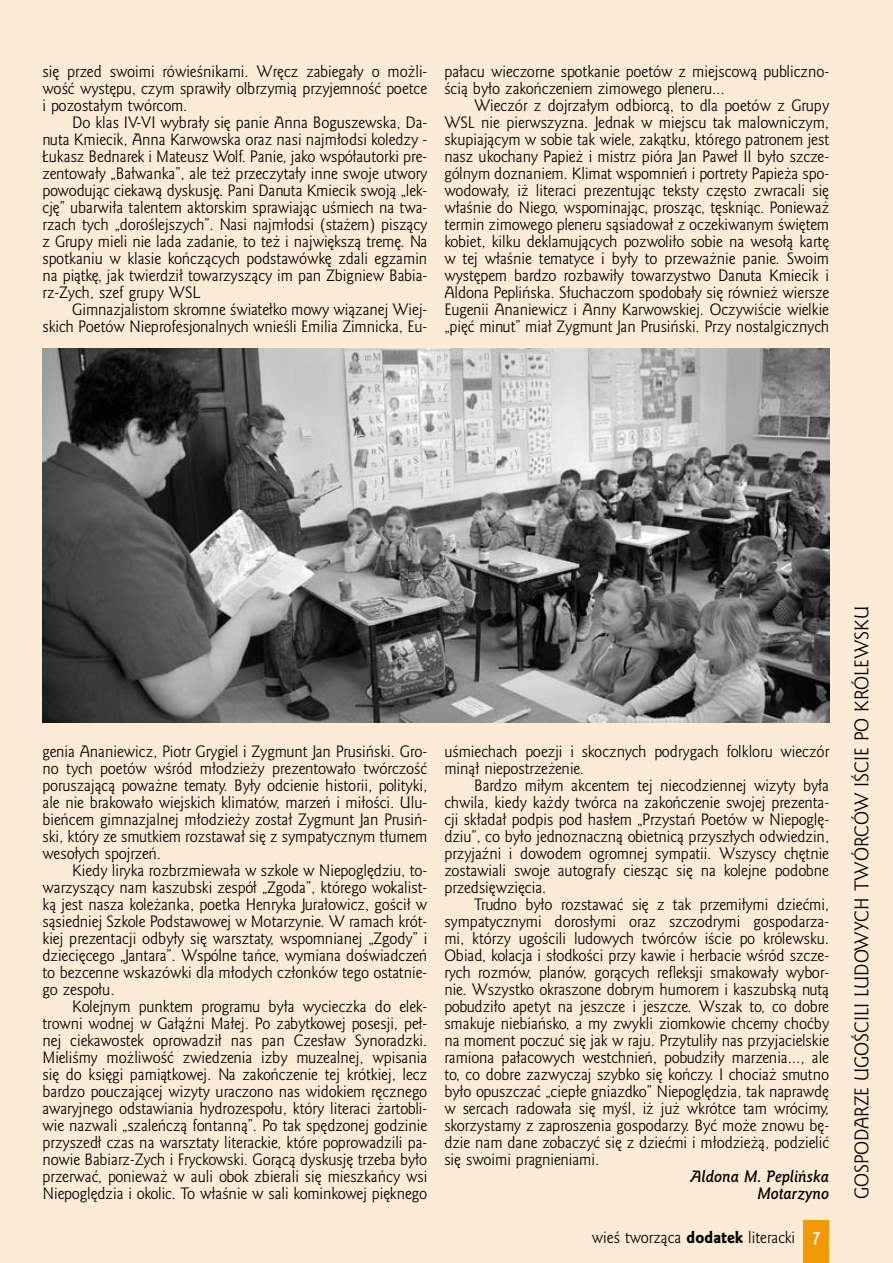
<style>
.page{position:relative;width:893px;height:1263px;background:#fcebd5}
.page>*{position:absolute;margin:0;border:0;box-sizing:border-box;transform-origin:0 0}
.t1{font:18px "Goldy EFN";color:#000}
.t2{font:15px/17px "Goldy EFN";color:#000;text-align:justify}
.t3{font:italic 700 15px/17px "Goldy EFN";color:#000;text-align:right}
.s1{font-family:"Goldy EFN Heavy"}
.s2{font-weight:700;font-size:16.5px;color:#fff}
</style>
<div class="page">
<img style="left:43px;top:349px;width:786px;height:374px">
<div style="left:804px;top:1220px;width:25px;height:43px;background:#f19904"></div>
<p class="t2" style="left:43px;top:63px;width:386px">się przed swoimi rówieśnikami. Wręcz zabiegały o możli&shy;wość występu, czym sprawiły olbrzymią przyjemność poetce i pozostałym twórcom.</p>
<p class="t2" style="left:43px;top:114px;width:386px;text-align:left;text-indent:30px">Do klas IV-VI wybrały się panie Anna Boguszewska, Da&shy;nuta Kmiecik, Anna Karwowska oraz nasi najmłodsi koledzy - Łukasz Bednarek i Mateusz Wolf. Panie, jako współautorki pre&shy;zentowały „Bałwanka”, ale też przeczytały inne swoje utwory powodując ciekawą dyskusję. Pani Danuta Kmiecik swoją „lek&shy;cję” ubarwiła talentem aktorskim sprawiając uśmiech na twa&shy;rzach tych „doroślejszych”. Nasi najmłodsi (stażem) piszący z Grupy mieli nie lada zadanie, to też i największą tremę. Na spotkaniu w klasie kończących podstawówkę zdali egzamin na piątkę, jak twierdził towarzyszący im pan Zbigniew Babia&shy;rz-Zych, szef grupy WSL.<br>G</p>
<p class="t2" style="left:43px;top:301px;width:386px;text-align:right">imnazjalistom skromne światełko mowy wiązanej Wiej-<br>skich Poetów N ieprofesjonalnych wnieśli Emilia Zimnicka, Eu-</p>
<p class="t2" style="left:444px;top:63px;width:386px;text-align:left">pałacu wieczorne spotkanie poetów z miejscową publiczno&shy;ścią było zakończeniem zimowego pleneru...<br>W</p>
<p class="t2" style="left:490px;top:97px;width:340px">ieczór z dojrzałym odbiorcą, to dla poetów z Grupy</p>
<p class="t2" style="left:444px;top:114px;width:386px;text-indent:37px">nie pierwszyzna. Jednak w miejscu tak malowniczym, skupiającym w sobie tak wiele, zakątku, którego patronem jest nasz ukochany Papież i mistrz pióra Jan Paweł II było szcze&shy;gólnym doznaniem. Klimat wspomnień i portrety Papieża spo&shy;wodowały, iż literaci prezentując teksty często zwracali się właśnie do N iego, wspominając, prosząc, tęskniąc. Ponieważ termin zimowego pleneru sąsiadował z oczekiwanym świętem kobiet, kilku deklamujących pozwoliło sobie na wesołą kartę w tej właśnie tematyce i były to przeważnie panie. Swoim występem bardzo rozbawiły towarzystwo Danuta Kmiecik i Aldona Peplińska. Słuchaczom spodobały się również wiersze Eugenii Ananiewicz i Anny Karwowskiej. Oczywiście wielkie „pięć minut” miał Zygmunt Jan Prusiński. Przy nostalgicznych</p>
<p class="t2" style="left:444px;top:114px;width:12px">WSL</p>
<p class="t2" style="left:43px;top:743px;width:386px">genia Ananiewicz, Piotr Grygiel i Zygmunt Jan Prusiński. Gro&shy;no tych poetów wśród młodzieży prezentowało twórczość poruszającą poważne tematy. Były odcienie historii, polityki, ale nie brakowało wiejskich klimatów, marzeń i miłości. Ulu&shy;bieńcem gimnazjalnej młodzieży został Zygmunt Jan Prusiń&shy;ski, który ze smutkiem rozstawał się z sympatycznym tłumem wesołych spojrzeń.</p>
<p class="t2" style="left:42px;top:862px;width:386px;text-indent:30px">Kiedy liryka rozbrzmiewała w szkole w N iepoględziu, to&shy;warzyszący nam kaszubski zespół „Zgoda”, którego wokalist&shy;ką jest nasza koleżanka, poetka Henryka Jurałowicz, gościł w sąsiedniej Szkole Podstawowej w Motarzynie. W ramach krót&shy;kiej prezentacji odbyły się warsztaty, wspomnianej „Zgody” i dziecięcego „Jantara”. Wspólne tańce, wymiana doświadczeń to bezcenne wskazówki dla młodych członków tego ostatnie&shy;go zespołu.</p>
<p class="t2" style="left:42px;top:999px;width:386px;text-indent:30px">Kolejnym punktem programu była wycieczka do elek&shy;trowni wodnej w Gałąźni Małej. Po zabytkowej posesji, peł&shy;nej ciekawostek oprowadził nas pan Czesław Synoradzki.<br>Mieliśmy możliwość zwiedzenia izby muzealnej, wpisania się do księgi pamiątkowej. Na zakończenie tej krótkiej, lecz bardzo pouczającej wizyty uraczono nas widokiem ręcznego awaryjnego odstawiania hydrozespołu, który literaci żartobli&shy;wie nazwali „szaleńczą fontanną”. Po tak spędzonej godzinie przyszedł czas na warsztaty literackie, które poprowadzili pa&shy;nowie Babiarz-Zych i Fryckowski. Gorącą dyskusję trzeba było przerwać, ponieważ w auli obok zbierali się mieszkańcy wsi N iepoględzia i okolic. To właśnie w sali kominkowej pięknego</p>
<p class="t2" style="left:444px;top:743px;width:386px">uśmiechach poezji i skocznych podrygach folkloru wieczór minął niepostrzeżenie.</p>
<p class="t2" style="left:444px;top:778px;width:386px;text-indent:30px">Bardzo miłym akcentem tej niecodziennej wizyty była chwila, kiedy każdy twórca na zakończenie swojej prezenta&shy;cji składał podpis pod hasłem „Przystań Poetów w N iepoglę&shy;dziu”, co było jednoznaczną obietnicą przyszłych odwiedzin, przyjaźni i dowodem ogromnej sympatii. Wszyscy chętnie zostawiali swoje autografy ciesząc się na kolejne podobne przedsięwzięcia.</p>
<p class="t2" style="left:444px;top:897px;width:386px;text-indent:30px">Trudno było rozstawać się z tak przemiłymi dziećmi, sympatycznymi dorosłymi oraz szczodrymi gospodarza&shy;mi, którzy ugościli ludowych twórców iście po królewsku.<br>Obiad, kolacja i słodkości przy kawie i herbacie wśród szcze&shy;rych rozmów, planów, gorących refleksji smakowały wybor&shy;nie. Wszystko okraszone dobrym humorem i kaszubską nutą pobudziło apetyt na jeszcze i jeszcze. Wszak to, co dobre smakuje niebiańsko, a my zwykli ziomkowie chcemy choćby na moment poczuć się jak w raju. Przytuliły nas przyjacielskie ramiona pałacowych westchnień, pobudziły marzenia..., ale to, co dobre zazwyczaj szybko się kończy. I chociaż smutno było opuszczać „ciepłe gniazdko” N iepoględzia, tak naprawdę w sercach radowała się myśl, iż już wkrótce tam wrócimy, skorzystamy z zaproszenia gospodarzy. Być może znowu bę&shy;dzie nam dane zobaczyć się z dziećmi i młodzieżą, podzielić się swoimi pragnieniami.</p>
<p class="t3" style="left:691px;top:1168px;width:140px">Aldona M. Peplińska<br>Motarzyno</p>
<p class="t2" style="left:592px;top:1230px;width:231px">wieś tworząca <span class="s1">dodatek</span> literacki <span class="s2">7</span></p>
<p class="t1" style="left:851px;top:1199px;width:592px;rotate:-90deg">gospodarze ugościli ludowych twórców iście po królewsku</p>
</div>
